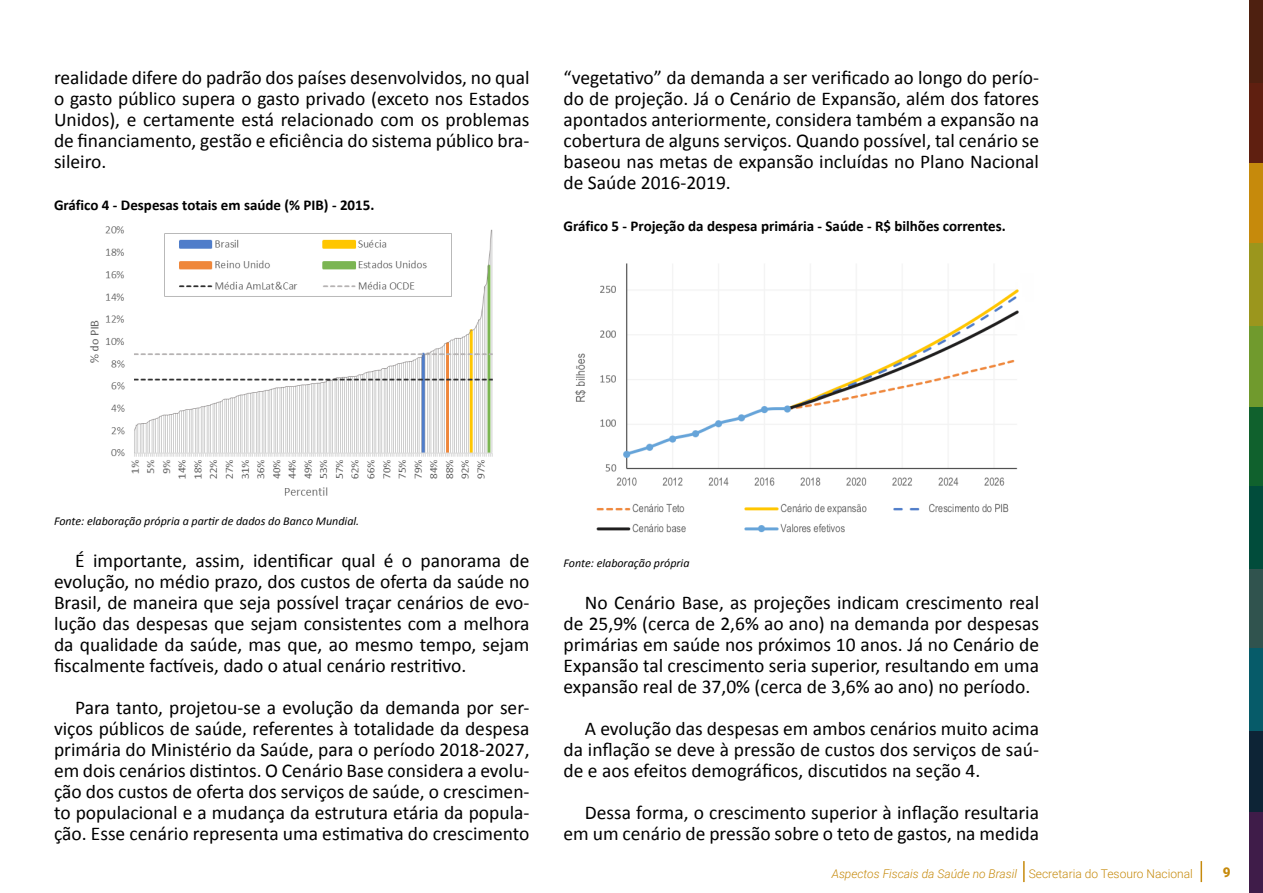
<style>
.page{position:relative;width:1263px;height:893px;background:#fff}
.page>*{position:absolute;margin:0;border:0;box-sizing:border-box;transform-origin:0 0}
.t1{font:19.5px/21px "Calibri";color:#000;text-align:justify}
.t2{font:700 15px "Calibri";color:#000}
.t3{font:900 13.5px "Roboto";color:#c68a0c}
.t4{font:italic 12px "Calibri";color:#000}
.t5{font:italic 300 12px "Roboto";color:#c68a0c}
.s1{font-style:normal}
</style>
<div class="page">
<div style="left:1249px;top:811px;width:14px;height:82px;background:#3f1c49"></div>
<div style="left:1249px;top:406px;width:14px;height:82px;background:#10612d"></div>
<div style="left:1249px;top:567px;width:14px;height:83px;background:#30534e"></div>
<div style="left:1249px;top:162px;width:14px;height:83px;background:#c68a0c"></div>
<div style="left:1249px;top:729px;width:14px;height:82px;background:#0d2436"></div>
<div style="left:1249px;top:324px;width:14px;height:82px;background:#709a2d"></div>
<div style="left:1249px;top:486px;width:14px;height:82px;background:#014c3b"></div>
<div style="left:1249px;top:81px;width:14px;height:82px;background:#5f1f10"></div>
<div style="left:1249px;top:648px;width:14px;height:83px;background:#065b69"></div>
<div style="left:1249px;top:243px;width:14px;height:83px;background:#9b961d"></div>
<div style="left:1249px;top:0;width:14px;height:82px;background:#4e2010"></div>
<hr style="left:1200px;top:861px;width:2px;height:21px;background:#c68a0c">
<hr style="left:1023px;top:861px;width:2px;height:21px;background:#c68a0c">
<img style="left:90px;top:226px;width:403px;height:270px">
<img style="left:575px;top:263px;width:444px;height:270px">
<p class="t1" style="left:54px;top:66px;width:477px">realidade difere do padrão dos países desenvolvidos, no qual o gasto público supera o gasto privado (exceto nos Estados Unidos), e certamente está relacionado com os problemas de financiamento, gestão e eficiência do sistema público bra&shy;sileiro.</p>
<p class="t2" style="left:54px;top:196px;width:322px">Gráfico 4 - Despesas totais em saúde (% PIB) - 2015.</p>
<p class="t1" style="left:564px;top:66px;width:477px">“vegetativo” da demanda a ser verificado ao longo do perío&shy;do de projeção. Já o Cenário de Expansão, além dos fatores apontados anteriormente, considera também a expansão na cobertura de alguns serviços. Quando possível, tal cenário se baseou nas metas de expansão incluídas no Plano Nacional de Saúde 2016-2019.</p>
<p class="t2" style="left:564px;top:217px;width:444px">Gráfico 5 - Projeção da despesa primária - Saúde - R$ bilhões correntes.</p>
<p class="t4" style="left:54px;top:514px;width:307px">Fonte: elaboração própria a partir de dados do Banco Mundial.</p>
<p class="t1" style="left:54px;top:549px;width:477px;text-indent:21px">É importante, assim, identificar qual é o panorama de evolução, no médio prazo, dos custos de oferta da saúde no Brasil, de maneira que seja possível traçar cenários de evo&shy;lução das despesas que sejam consistentes com a melhora da qualidade da saúde, mas que, ao mesmo tempo, sejam fiscalmente factíveis, dado o atual cenário restritivo.</p>
<p class="t1" style="left:54px;top:696px;width:477px;text-indent:21px">Para tanto, projetou-se a evolução da demanda por ser&shy;viços públicos de saúde, referentes à totalidade da despesa primária do Ministério da Saúde, para o período 2018-2027, em dois cenários distintos. O Cenário Base considera a evolu&shy;ção dos custos de oferta dos serviços de saúde, o crescimen&shy;to populacional e a mudança da estrutura etária da popula&shy;ção. Esse cenário representa uma estimativa do crescimento</p>
<p class="t4" style="left:564px;top:556px;width:127px">Fonte: elaboração própria</p>
<p class="t1" style="left:564px;top:591px;width:477px;text-indent:21px">No Cenário Base, as projeções indicam crescimento real de 25,9% (cerca de 2,6% ao ano) na demanda por despesas primárias em saúde nos próximos 10 anos. Já no Cenário de Expansão tal crescimento seria superior, resultando em uma expansão real de 37,0% (cerca de 3,6% ao ano) no período.</p>
<p class="t1" style="left:564px;top:717px;width:477px;text-indent:21px">A evolução das despesas em ambos cenários muito acima da inflação se deve à pressão de custos dos serviços de saú&shy;de e aos efeitos demográficos, discutidos na seção 4.</p>
<p class="t1" style="left:564px;top:801px;width:477px;text-align:right">Dessa forma, o crescimento superior à inflação resultaria em um cenário de pressão sobre o teto de gastos, na medida</p>
<p class="t5" style="left:832px;top:865px;width:363px">Aspectos Fiscais da Saúde no Brasil <span class="s1">Secretaria do Tesouro Nacional</span></p>
<p class="t3" style="left:1223px;top:862px;width:9px">9</p>
</div>
